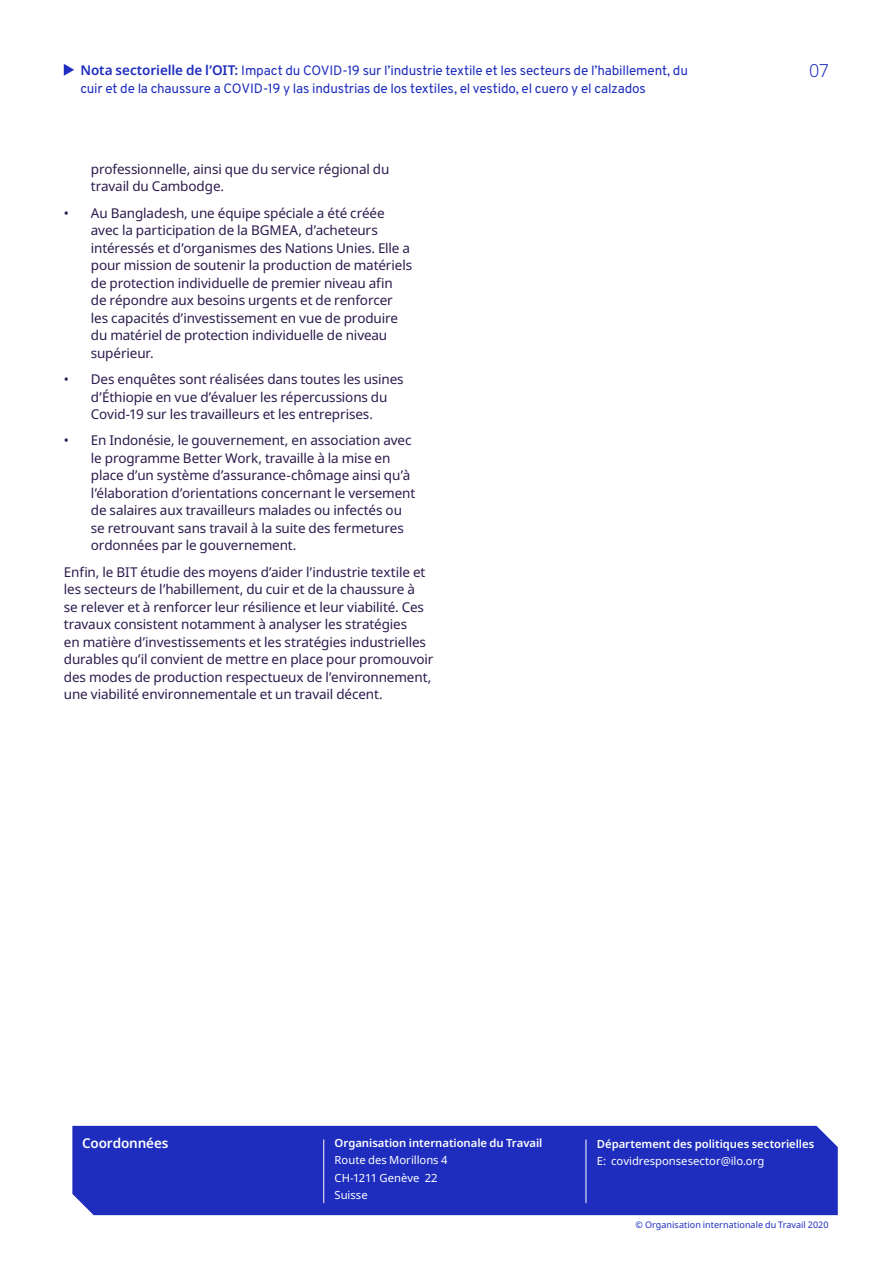
<style>
.page{position:relative;width:893px;height:1263px;background:#fff}
.page>*{position:absolute;margin:0;border:0;box-sizing:border-box;transform-origin:0 0}
.t1{font:300 18px "Noto Sans";color:#1e2dbe}
.t2{font:13.5px/17.5px "Noto Sans";letter-spacing:-.01em;color:#2c1b4d}
.Briefing_A4_-_Subhea{font:13.5px "Overpass";letter-spacing:-.01em;color:#1e2dbe}
.Briefing_A4_-_Body{font:600 13.5px "Noto Sans";letter-spacing:-.01em;color:#fff}
.Briefing_A4_-_contac{font:600 11.25px/17.5px "Noto Sans";color:#fff}
.Briefing_A4_-_contac-2{font:11.25px "Noto Sans";color:#fff}
.Briefing_A4_-_contac-3{font:9px "Noto Sans";letter-spacing:.005em;color:#1e2dbe}
.s1{font-family:"Noto Sans";font-weight:600}
.s2{font-weight:400}
</style>
<div class="page">
<svg style="left:64px;top:64px;width:10px;height:12px"></svg>
<div style="left:72px;top:1126px;width:766px;height:89px;background:#1e2dbe"></div>
<hr style="left:586px;top:1139px;width:1px;height:64px;background:#fff">
<hr style="left:323px;top:1139px;width:1px;height:64px;background:#fff">
<p class="Briefing_A4_-_Subhea" style="left:80px;top:60px;width:609px"><span class="s1">Nota sectorielle de l’OIT:</span> Impact du COVID-19 sur l’industrie textile et les secteurs de l’habillement, du</p>
<h1 class="t1" style="left:809px;top:57px;width:22px">07</h1>
<p class="Briefing_A4_-_Subhea" style="left:80px;top:78px;width:567px">cuir et de la chaussure a COVID-19 y las industrias de los textiles, el vestido, el cuero y el calzados</p>
<p class="t2" style="left:91px;top:161px;width:300px">professionnelle, ainsi que du service régional du travail du Cambodge.</p>
<p class="t2" style="left:91px;top:204px;width:323px;text-indent:-27px">• Au Bangladesh, une équipe spéciale a été créée avec la participation de la BGMEA, d’acheteurs intéressés et d’organismes des Nations Unies. Elle a pour mission de soutenir la production de matériels de protection individuelle de premier niveau afin<br>de répondre aux besoins urgents et de renforcer les capacités d’investissement en vue de produire du matériel de protection individuelle de niveau supérieur.</p>
<p class="t2" style="left:91px;top:371px;width:314px;text-indent:-27px">• Des enquêtes sont réalisées dans toutes les usines d’Éthiopie en vue d’évaluer les répercussions du<br>Covid-19 sur les travailleurs et les entreprises.</p>
<p class="t2" style="left:91px;top:432px;width:326px;text-indent:-27px">• En Indonésie, le gouvernement, en association avec le programme Better Work, travaille à la mise en place d’un système d’assurance-chômage ainsi qu’à l’élaboration d’orientations concernant le versement de salaires aux travailleurs malades ou infectés ou se retrouvant sans travail à la suite des fermetures ordonnées par le gouvernement.</p>
<p class="t2" style="left:64px;top:563px;width:371px">Enfin, le BIT étudie des moyens d’aider l’industrie textile et les secteurs de l’habillement, du cuir et de la chaussure à<br>se relever et à renforcer leur résilience et leur viabilité. Ces travaux consistent notamment à analyser les stratégies<br>en matière d’investissements et les stratégies industrielles durables qu’il convient de mettre en place pour promouvoir des modes de production respectueux de l’environnement, une viabilité environnementale et un travail décent.</p>
<p class="Briefing_A4_-_Body" style="left:82px;top:1134px;width:88px">Coordonnées</p>
<p class="Briefing_A4_-_contac" style="left:335px;top:1134px;width:209px">Organisation internationale du Travail<br><span class="s2">Route des Morillons 4</span></p>
<p class="Briefing_A4_-_contac-2" style="left:335px;top:1169px;width:105px">CH-1211 Genève 22</p>
<p class="Briefing_A4_-_contac-2" style="left:335px;top:1187px;width:35px">Suisse</p>
<p class="Briefing_A4_-_contac" style="left:597px;top:1135px;width:219px">Département des politiques sectorielles<br><span class="s2">E: covidresponsesector@ilo.org</span></p>
<p class="Briefing_A4_-_contac-3" style="left:636px;top:1218px;width:194px">© Organisation internationale du Travail 2020</p>
</div>
